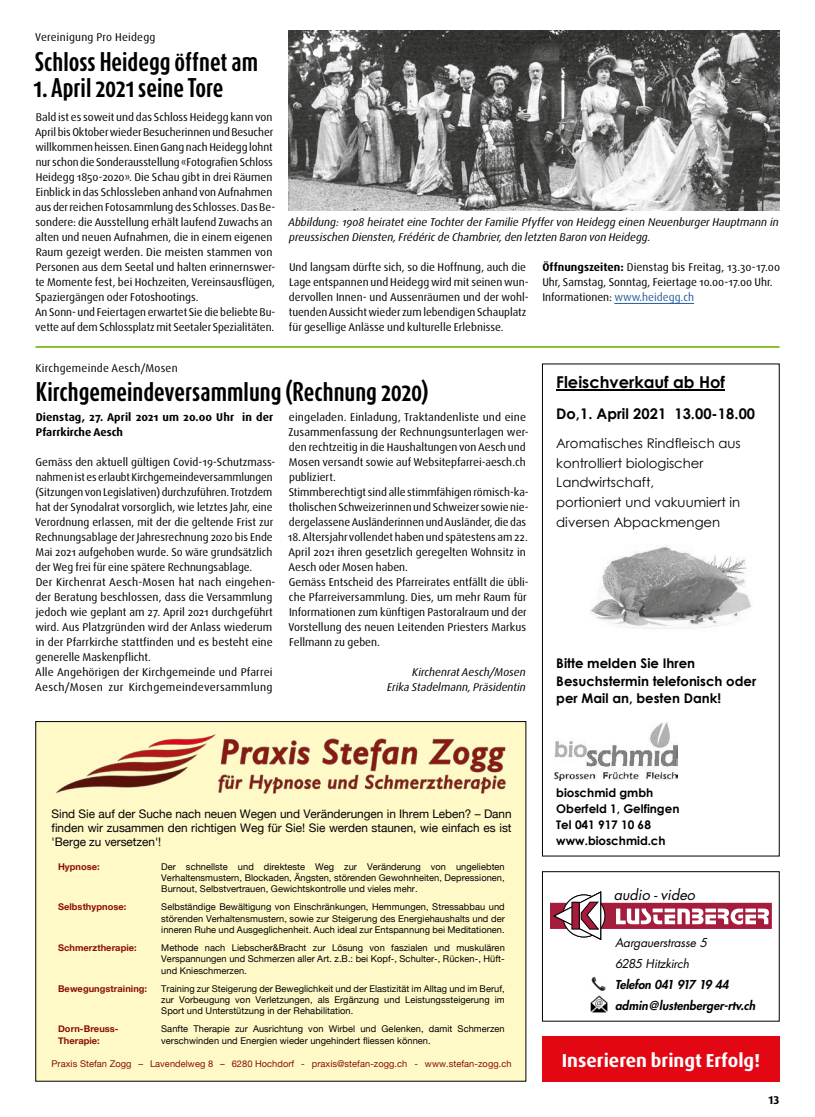
<style>
.page{position:relative;width:815px;height:1117px;background:#fff}
.page>*{position:absolute;margin:0;border:0;box-sizing:border-box;transform-origin:0 0}
.t1{font:700 22.5px "Dax Compact Pro";color:#000}
.t2{font:700 18.75px "Dax Pro";color:#fff}
.t3{font:700 16.25px "Century Gothic";color:#000}
.t4{font:700 14.75px "Century Gothic";color:#000}
.t5{font:italic 14.5px "Futura";color:#000}
.t6{font:13.25px/19.6px "Century Gothic";color:#000}
.t7{font:700 13.25px/17.8px "Century Gothic";color:#000}
.t8{font:italic 800 12px/20.8px "Futura";color:#000}
.t9{font:italic 12px/20.8px "Futura";letter-spacing:-.015em;color:#000}
.t10{font:700 11.88px/16.2px "Century Gothic";color:#000}
.t11{font:11.75px/13.9px "Helvetica Neue";letter-spacing:-.005em;color:#000;text-align:justify}
.t12{font:11.25px/15px "Dax Pro";color:#000}
.t13{font:italic 11.25px/15px "Dax Pro";color:#000}
.t14{font:700 11.25px/15px "Dax Pro";letter-spacing:.005em;color:#000}
.t15{font:11.25px "Dax Pro";letter-spacing:.02em;color:#000}
.t16{font:9.25px/11.2px "Helvetica Neue";letter-spacing:.005em;color:#000;text-align:justify}
.t17{font:9.25px "Helvetica Neue";letter-spacing:.005em;color:#891002}
.t18{font:700 9.25px/11.5px "Helvetica Neue";letter-spacing:.005em;color:#891002}
.s1{font-weight:700}
.s2{color:#275b9b}
</style>
<div class="page">
<div style="left:36px;top:721px;width:490px;height:359px;background:#fff9c7"></div>
<img style="left:56px;top:734px;width:450px;height:60px">
<img style="left:591px;top:545px;width:161px;height:84px">
<hr style="left:556px;top:389px;width:169px;height:1px;background:#000">
<img style="left:555px;top:722px;width:122px;height:58px">
<div style="left:542px;top:363px;width:238px;height:493px;border:1px solid #000"></div>
<img style="left:289px;top:30px;width:491px;height:181px">
<div style="left:551px;top:903px;width:220px;height:25px;background:#a51c3c"></div>
<svg style="left:563px;top:894px;width:42px;height:42px"></svg>
<div style="left:562px;top:894px;width:43px;height:43px;border:1px solid #000;border-radius:50%"></div>
<svg style="left:553px;top:891px;width:49px;height:49px"></svg>
<svg style="left:616px;top:908px;width:153px;height:16px"></svg>
<img style="left:590px;top:976px;width:18px;height:35px">
<div style="left:542px;top:871px;width:238px;height:150px;border:1px solid #000"></div>
<hr style="left:35px;top:346px;width:745px;height:2px;background:#86bc25">
<hr style="left:614px;top:303px;width:80px;height:1px;background:#275b9b">
<div style="left:542px;top:1036px;width:238px;height:45px;background:#e30613"></div>
<p class="t15" style="left:35px;top:30px;width:122px">Vereinigung Pro Heidegg</p>
<h1 class="t1" style="left:35px;top:46px;width:225px">Schloss Heidegg öffnet am</h1>
<h1 class="t1" style="left:34px;top:73px;width:191px">1. April 2021 seine Tore</h1>
<p class="t12" style="left:35px;top:109px;width:242px">Bald ist es soweit und das Schloss Heidegg kann von April bis Oktober wieder Besucherinnen und Besucher willkommen heissen. Einen Gang nach Heidegg lohnt nur schon die Sonderausstellung «Fotografien Schloss Heidegg 1850-2020». Die Schau gibt in drei Räumen Einblick in das Schlossleben anhand von Aufnahmen aus der reichen Fotosammlung des Schlosses. Das Be&shy;sondere: die Ausstellung erhält laufend Zuwachs an alten und neuen Aufnahmen, die in einem eigenen Raum gezeigt werden. Die meisten stammen von Personen aus dem Seetal und halten erinnernswer&shy;te Momente fest, bei Hochzeiten, Vereinsausflügen, Spaziergängen oder Fotoshootings.<br>An Sonn- und Feiertagen erwartet Sie die beliebte Bu&shy;vette auf dem Schlossplatz mit Seetaler Spezialitäten.</p>
<p class="t13" style="left:288px;top:214px;width:492px">Abbildung: 1908 heiratet eine Tochter der Familie Pfyffer von Heidegg einen Neuenburger Hauptmann in preussischen Diensten, Frédéric de Chambrier, den letzten Baron von Heidegg.</p>
<p class="t12" style="left:289px;top:259px;width:241px">Und langsam dürfte sich, so die Hoffnung, auch die Lage entspannen und Heidegg wird mit seinen wun&shy;dervollen Innen- und Aussenräumen und der wohl&shy;tuenden Aussicht wieder zum lebendigen Schauplatz für gesellige Anlässe und kulturelle Erlebnisse.</p>
<p class="t12" style="left:542px;top:259px;width:239px"><span class="s1">Öffnungszeiten:</span> Dienstag bis Freitag, 13.30-17.00<br>Uhr, Samstag, Sonntag, Feiertage 10.00-17.00 Uhr.<br>Informationen: <span class="s2">www.heidegg.ch</span></p>
<p class="t15" style="left:36px;top:360px;width:144px">Kirchgemeinde Aesch/Mosen</p>
<h1 class="t1" style="left:36px;top:376px;width:394px">Kirchgemeindeversammlung (Rechnung 2020)</h1>
<p class="t14" style="left:36px;top:409px;width:239px">Dienstag, 27. April 2021 um 20.00 Uhr in der<br>Pfarrkirche Aesch</p>
<p class="t12" style="left:35px;top:454px;width:242px">Gemäss den aktuell gültigen Covid-19-Schutzmass&shy;nahmen ist es erlaubt Kirchgemeindeversammlungen (Sitzungen von Legislativen) durchzuführen. Trotzdem hat der Synodalrat vorsorglich, wie letztes Jahr, eine Verordnung erlassen, mit der die geltende Frist zur Rechnungsablage der Jahresrechnung 2020 bis Ende Mai 2021 aufgehoben wurde. So wäre grundsätzlich der Weg frei für eine spätere Rechnungsablage.<br>Der Kirchenrat Aesch-Mosen hat nach eingehen&shy;der Beratung beschlossen, dass die Versammlung jedoch wie geplant am 27. April 2021 durchgeführt wird. Aus Platzgründen wird der Anlass wiederum in der Pfarrkirche stattfinden und es besteht eine generelle Maskenpflicht.<br>Alle Angehörigen der Kirchgemeinde und Pfarrei Aesch/Mosen zur Kirchgemeindeversammlung</p>
<p class="t12" style="left:288px;top:409px;width:242px">eingeladen. Einladung, Traktandenliste und eine Zusammenfassung der Rechnungsunterlagen wer&shy;den rechtzeitig in die Haushaltungen von Aesch und Mosen versandt sowie auf Websitepfarrei-aesch.ch publiziert.<br>Stimmberechtigt sind alle stimmfähigen römisch-ka&shy;tholischen Schweizerinnen und Schweizer sowie nie&shy;dergelassene Ausländerinnen und Ausländer, die das</p>
<p class="t12" style="left:288px;top:529px;width:242px">18. Altersjahr vollendet haben und spätestens am 22.<br>April 2021 ihren gesetzlich geregelten Wohnsitz in Aesch oder Mosen haben.<br>Gemäss Entscheid des Pfarreirates entfällt die übli&shy;che Pfarreiversammlung. Dies, um mehr Raum für Informationen zum künftigen Pastoralraum und der Vorstellung des neuen Leitenden Priesters Markus Fellmann zu geben.</p>
<p class="t13" style="left:387px;top:664px;width:140px;text-align:right">Kirchenrat Aesch/Mosen<br>Erika Stadelmann, Präsidentin</p>
<h3 class="t3" style="left:556px;top:369px;width:170px">Fleischverkauf ab Hof</h3>
<h3 class="t4" style="left:556px;top:402px;width:200px">Do,1. April 2021 13.00-18.00</h3>
<p class="t6" style="left:556px;top:433px;width:186px">Aromatisches Rindfleisch aus kontrolliert biologischer<br>Landwirtschaft,<br>portioniert und vakuumiert in diversen Abpackmengen</p>
<p class="t7" style="left:556px;top:653px;width:201px">Bitte melden Sie Ihren<br>Besuchstermin telefonisch oder per Mail an, besten Dank!</p>
<p class="t11" style="left:52px;top:807px;width:462px">Sind Sie auf der Suche nach neuen Wegen und Veränderungen in Ihrem Leben? – Dann finden wir zusammen den richtigen Weg für Sie! Sie werden staunen, wie einfach es ist 'Berge zu versetzen'!</p>
<p class="t18" style="left:58px;top:860px;width:43px">Hypnose:</p>
<p class="t16" style="left:161px;top:861px;width:345px">Der schnellste und direkteste Weg zur Veränderung von ungeliebten Verhaltensmustern, Blockaden, Ängsten, störenden Gewohnheiten, Depressionen, Burnout, Selbstvertrauen, Gewichtskontrolle und vieles mehr.</p>
<p class="t18" style="left:58px;top:901px;width:70px">Selbsthypnose:</p>
<p class="t16" style="left:161px;top:901px;width:345px">Selbständige Bewältigung von Einschränkungen, Hemmungen, Stressabbau und störenden Verhaltensmustern, sowie zur Steigerung des Energiehaushalts und der inneren Ruhe und Ausgeglichenheit. Auch ideal zur Entspannung bei Meditationen.</p>
<p class="t18" style="left:58px;top:942px;width:80px">Schmerztherapie:</p>
<p class="t16" style="left:161px;top:942px;width:345px">Methode nach Liebscher&amp;Bracht zur Lösung von faszialen und muskulären Verspannungen und Schmerzen aller Art. z.B.: bei Kopf-, Schulter-, Rücken-, Hüft&shy;und Knieschmerzen.</p>
<p class="t18" style="left:58px;top:982px;width:91px">Bewegungstraining:</p>
<p class="t16" style="left:161px;top:982px;width:345px">Training zur Steigerung der Beweglichkeit und der Elastizität im Alltag und im Beruf, zur Vorbeugung von Verletzungen, als Ergänzung und Leistungssteigerung im Sport und Unterstützung in der Rehabilitation.</p>
<p class="t18" style="left:58px;top:1023px;width:62px">Dorn-Breuss-<br>Therapie:</p>
<p class="t16" style="left:161px;top:1023px;width:345px">Sanfte Therapie zur Ausrichtung von Wirbel und Gelenken, damit Schmerzen verschwinden und Energien wieder ungehindert fliessen können.</p>
<p class="t17" style="left:52px;top:1056px;width:462px">Praxis Stefan Zogg – Lavendelweg 8 – 6280 Hochdorf - praxis@stefan-zogg.ch - www.stefan-zogg.ch</p>
<p class="t10" style="left:556px;top:783px;width:125px">bioschmid gmbh<br>Oberfeld 1, Gelfingen<br>Tel 041 917 10 68 www.bioschmid.ch</p>
<p class="t5" style="left:614px;top:884px;width:86px">audio -video</p>
<p class="t9" style="left:615px;top:932px;width:94px">Aargauerstrasse 5<br>6285 Hitzkirch</p>
<p class="t8" style="left:615px;top:973px;width:142px">Telefon 041 917 19 44 admin@lustenberger-rtv.ch</p>
<h2 class="t2" style="left:562px;top:1047px;width:200px">Inserieren bringt Erfolg!</h2>
<p class="t14" style="left:768px;top:1092px;width:12px">13</p>
</div>
